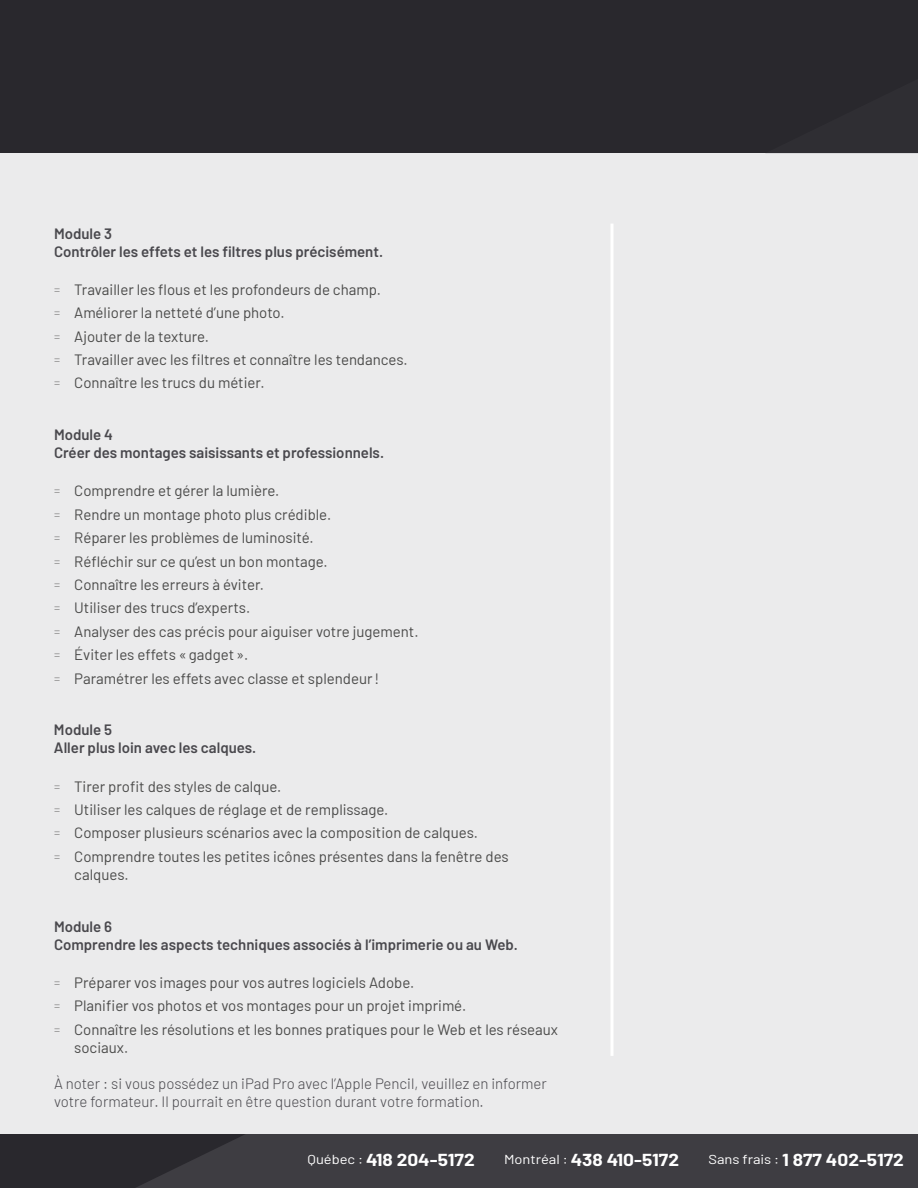
<style>
.page{position:relative;width:918px;height:1188px;background:#29282d}
.page>*{position:absolute;margin:0;border:0;box-sizing:border-box;transform-origin:0 0}
.t1{font:700 16.95px "Barlow";color:#fff;scale:1.13 1}
.t2{font:15px/23.4px "Barlow";color:#4a4a49}
.t3{font:600 15px/18px "Barlow";color:#49484d}
.t4{font:300 15px/18px "Barlow";color:#49484d}
.s1{font-weight:300;font-size:12px;color:#706f6f}
.s2{font-weight:400;font-size:13.05px}
</style>
<div class="page">
<div style="left:0;top:153px;width:918px;height:981px;background:#ebebec"></div>
<hr style="left:610px;top:224px;width:4px;height:832px;background:#fff">
<div style="left:136px;top:1134px;width:782px;height:54px;background:#3e3d42"></div>
<p class="t3" style="left:54px;top:223px;width:331px">Module 3<br>Contrôler les effets et les filtres plus précisément.</p>
<p class="t2" style="left:54px;top:277px;width:355px"><span class="s1">=</span> Travailler les flous et les profondeurs de champ.<br><span class="s1">=</span> Améliorer la netteté d’une photo.<br><span class="s1">=</span> Ajouter de la texture.<br><span class="s1">=</span> Travailler avec les filtres et connaître les tendances. <span class="s1">=</span> Connaître les trucs du métier.</p>
<p class="t3" style="left:54px;top:425px;width:332px">Module 4<br>Créer des montages saisissants et professionnels.</p>
<p class="t2" style="left:54px;top:478px;width:366px"><span class="s1">=</span> Comprendre et gérer la lumière.<br><span class="s1">=</span> Rendre un montage photo plus crédible.<br><span class="s1">=</span> Réparer les problèmes de luminosité.<br><span class="s1">=</span> Réfléchir sur ce qu’est un bon montage.<br><span class="s1">=</span> Connaître les erreurs à éviter.<br><span class="s1">=</span> Utiliser des trucs d’experts.<br><span class="s1">=</span> Analyser des cas précis pour aiguiser votre jugement. <span class="s1">=</span> Éviter les effets «gadget».<br><span class="s1">=</span> Paramétrer les effets avec classe et splendeur!</p>
<p class="t3" style="left:54px;top:720px;width:204px">Module 5<br>Aller plus loin avec les calques.</p>
<p class="t2" style="left:54px;top:773px;width:456px"><span class="s1">=</span> Tirer profit des styles de calque.<br><span class="s1">=</span> Utiliser les calques de réglage et de remplissage.<br><span class="s1">=</span> Composer plusieurs scénarios avec la composition de calques.<br><span class="s1">=</span> Comprendre toutes les petites icônes présentes dans la fenêtre des</p>
<p class="t2" style="left:74px;top:862px;width:56px">calques.</p>
<p class="t3" style="left:54px;top:916px;width:465px">Module 6<br>Comprendre les aspects techniques associés à l’imprimerie ou au Web.</p>
<p class="t2" style="left:54px;top:970px;width:505px"><span class="s1">=</span> Préparer vos images pour vos autres logiciels Adobe.<br><span class="s1">=</span> Planifier vos photos et vos montages pour un projet imprimé.<br><span class="s1">=</span> Connaître les résolutions et les bonnes pratiques pour le Web et les réseaux</p>
<p class="t2" style="left:74px;top:1034px;width:56px">sociaux.</p>
<p class="t4" style="left:54px;top:1073px;width:494px">À noter : si vous possédez un iPad Pro avec l’Apple Pencil, veuillez en informer votre formateur. Il pourrait en être question durant votre formation.</p>
<p class="t1" style="left:308px;top:1147px;width:149px"><span class="s2">Québec :</span> 418 204-5172</p>
<p class="t1" style="left:504px;top:1147px;width:156px"><span class="s2">Montréal :</span> 438 410-5172</p>
<p class="t1" style="left:708px;top:1147px;width:175px"><span class="s2">Sans frais :</span> 1 877 402-5172</p>
</div>
